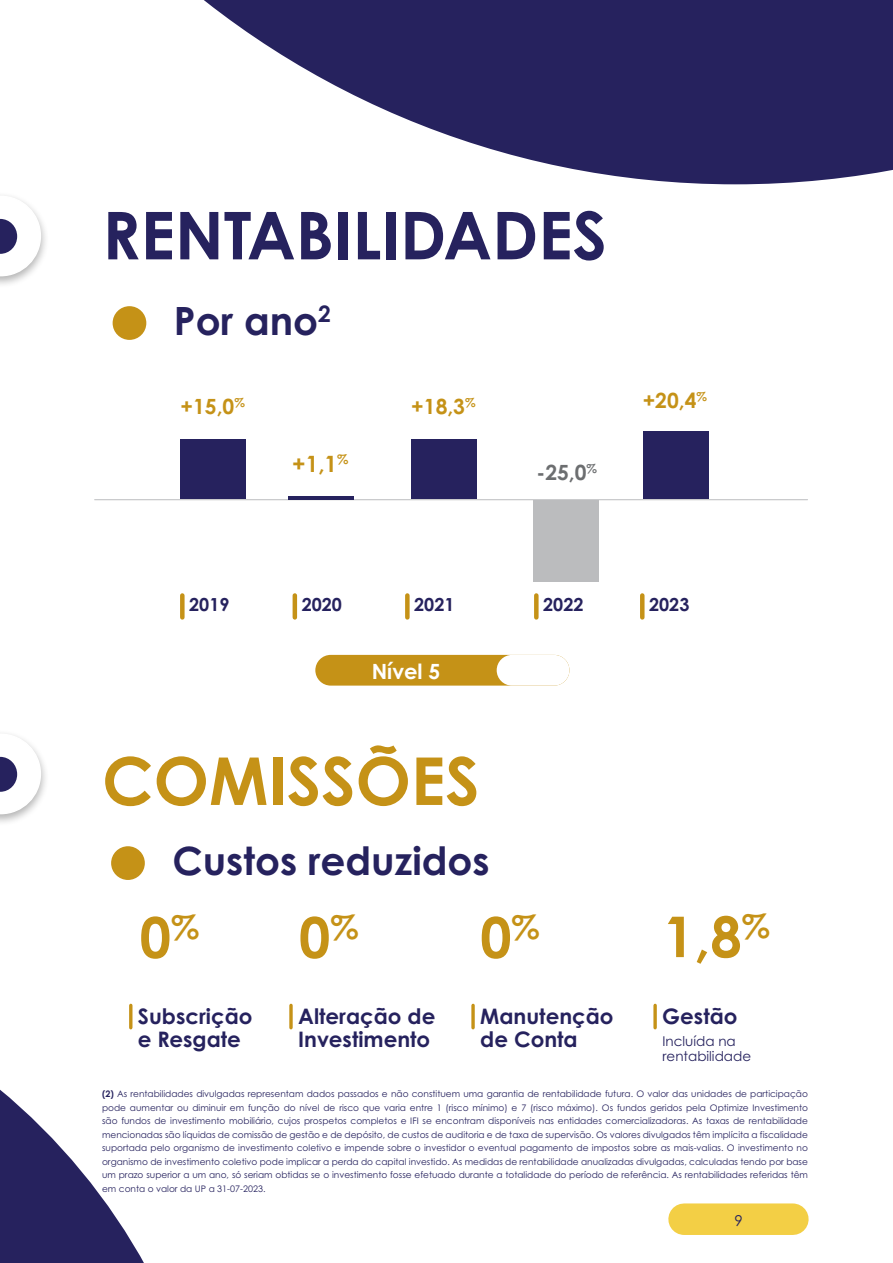
<style>
.page{position:relative;width:893px;height:1263px;background:#fff}
.page>*{position:absolute;margin:0;border:0;box-sizing:border-box;transform-origin:0 0}
.t1{font:700 66px "Century Gothic Pro";color:#26225e}
.t2{font:700 66px "Century Gothic Pro";color:#c59217}
.t3{font:700 56.25px "Century Gothic Pro";color:#c59217}
.t4{font:700 39px "Century Gothic Pro";color:#26225e}
.t5{font:700 22.5px "Century Gothic Pro";color:#c59217}
.t6{font:700 21.3px/23.1px "Century Gothic Pro";color:#26225e}
.t7{font:700 21px "Century Gothic Pro";color:#c59217}
.t8{font:700 21px "Century Gothic Pro";color:#fff}
.t9{font:700 21px "Century Gothic Pro";color:#6c6e70}
.t10{font:700 18px "Century Gothic Pro";color:#26225e}
.t11{font:15px "Century Gothic Pro";color:#26225e}
.t12{font:13.5px/14.5px "Century Gothic Pro";color:#26225e}
.t13{font:9px/13.5px "Century Gothic Pro";color:#26225e;text-align:justify}
.s1{font-weight:700}
</style>
<div class="page">
<svg style="left:0;top:1003px;width:144px;height:260px"></svg>
<div style="left:684px;top:1203px;width:109px;height:32px;background:#f3cf45"></div>
<svg style="left:204px;top:0;width:689px;height:184px;fill:#26225e"></svg>
<div style="left:113px;top:306px;width:33px;height:34px;background:#c59217;border-radius:50%"></div>
<hr style="left:95px;top:499px;width:712px;height:1px;background:#bbbcbe">
<div style="left:180px;top:595px;width:5px;height:22px;background:#c59217"></div>
<div style="left:405px;top:595px;width:5px;height:22px;background:#c59217"></div>
<div style="left:411px;top:439px;width:66px;height:60px;background:#26225e"></div>
<div style="left:180px;top:439px;width:65px;height:60px;background:#26225e"></div>
<hr style="left:293px;top:595px;width:4px;height:22px;background:#c59217">
<hr style="left:288px;top:496px;width:65px;height:4px;background:#26225e">
<hr style="left:640px;top:595px;width:4px;height:22px;background:#c59217">
<div style="left:643px;top:431px;width:65px;height:68px;background:#26225e"></div>
<div style="left:315px;top:655px;width:254px;height:31px;background:#c59217;border-radius:15px"></div>
<div style="left:497px;top:655px;width:72px;height:31px;background:#fff;border-radius:15px"></div>
<div style="left:534px;top:595px;width:5px;height:22px;background:#c59217"></div>
<div style="left:533px;top:500px;width:66px;height:81px;background:#bbbcbe"></div>
<div style="left:0;top:730px;width:49px;height:97px;background:#000;opacity:.3"></div>
<svg style="left:0;top:733px;width:41px;height:81px"></svg>
<div style="left:0;top:192px;width:49px;height:97px;background:#000;opacity:.3"></div>
<svg style="left:0;top:196px;width:41px;height:80px"></svg>
<div style="left:111px;top:846px;width:34px;height:34px;background:#c59217;border-radius:50%"></div>
<hr style="left:129px;top:1005px;width:3px;height:23px;background:#c59217">
<svg style="left:289px;top:1005px;width:4px;height:23px"></svg>
<svg style="left:471px;top:1005px;width:4px;height:23px"></svg>
<svg style="left:653px;top:1005px;width:4px;height:23px"></svg>
<h1 class="t1" style="left:102px;top:194px;width:506px">RENTABILIDADES</h1>
<h3 class="t4" style="left:174px;top:296px;width:159px">Por ano<sup>2</sup></h3>
<h3 class="t7" style="left:181px;top:394px;width:66px">+15,0<sup>%</sup></h3>
<h3 class="t5" style="left:292px;top:449px;width:58px">+1,1<sup>%</sup></h3>
<h3 class="t7" style="left:411px;top:394px;width:66px">+18,3<sup>%</sup></h3>
<h3 class="t9" style="left:536px;top:459px;width:62px">-25,0<sup>%</sup></h3>
<h3 class="t7" style="left:643px;top:387px;width:66px">+20,4<sup>%</sup></h3>
<h3 class="t10" style="left:189px;top:594px;width:42px">2019</h3>
<h3 class="t10" style="left:414px;top:594px;width:42px">2021</h3>
<h3 class="t10" style="left:302px;top:594px;width:42px">2020</h3>
<h3 class="t8" style="left:372px;top:658px;width:70px">Nível 5</h3>
<h3 class="t10" style="left:543px;top:594px;width:42px">2022</h3>
<h1 class="t2" style="left:102px;top:740px;width:379px">COMISSÕES</h1>
<h3 class="t4" style="left:172px;top:836px;width:319px">Custos reduzidos</h3>
<h2 class="t3" style="left:140px;top:902px;width:61px">0<sup>%</sup></h2>
<h2 class="t3" style="left:299px;top:902px;width:61px">0<sup>%</sup></h2>
<h2 class="t3" style="left:480px;top:902px;width:61px">0<sup>%</sup></h2>
<h3 class="t6" style="left:138px;top:1005px;width:116px">Subscrição e Resgate</h3>
<h3 class="t6" style="left:298px;top:1005px;width:139px">Alteração de<br>Investimento</h3>
<h3 class="t6" style="left:480px;top:1005px;width:135px">Manutenção de Conta</h3>
<h3 class="t10" style="left:649px;top:594px;width:42px">2023</h3>
<h2 class="t3" style="left:663px;top:902px;width:108px">1,8<sup>%</sup></h2>
<h3 class="t6" style="left:662px;top:1005px;width:77px">Gestão</h3>
<h3 class="t12" style="left:662px;top:1034px;width:90px">Incluída na rentabilidade</h3>
<p class="t13" style="left:102px;top:1087px;width:707px"><span class="s1">(2)</span> As rentabilidades divulgadas representam dados passados e não constituem uma garantia de rentabilidade futura. O valor das unidades de participação pode aumentar ou diminuir em função do nível de risco que varia entre 1 (risco mínimo) e 7 (risco máximo). Os fundos geridos pela Optimize Investimento são fundos de investimento mobiliário, cujos prospetos completos e IFI se encontram disponíveis nas entidades comercializadoras. As taxas de rentabilidade mencionadas são líquidas de comissão de gestão e de depósito, de custos de auditoria e de taxa de supervisão. Os valores divulgados têm implícita a fiscalidade suportada pelo organismo de investimento coletivo e impende sobre o investidor o eventual pagamento de impostos sobre as mais-valias. O investimento no organismo de investimento coletivo pode implicar a perda do capital investido. As medidas de rentabilidade anualizadas divulgadas, calculadas tendo por base um prazo superior a um ano, só seriam obtidas se o investimento fosse efetuado durante a totalidade do período de referência. As rentabilidades referidas têm em conta o valor da UP a 31-07-2023.</p>
<h3 class="t11" style="left:734px;top:1211px;width:10px">9</h3>
</div>
